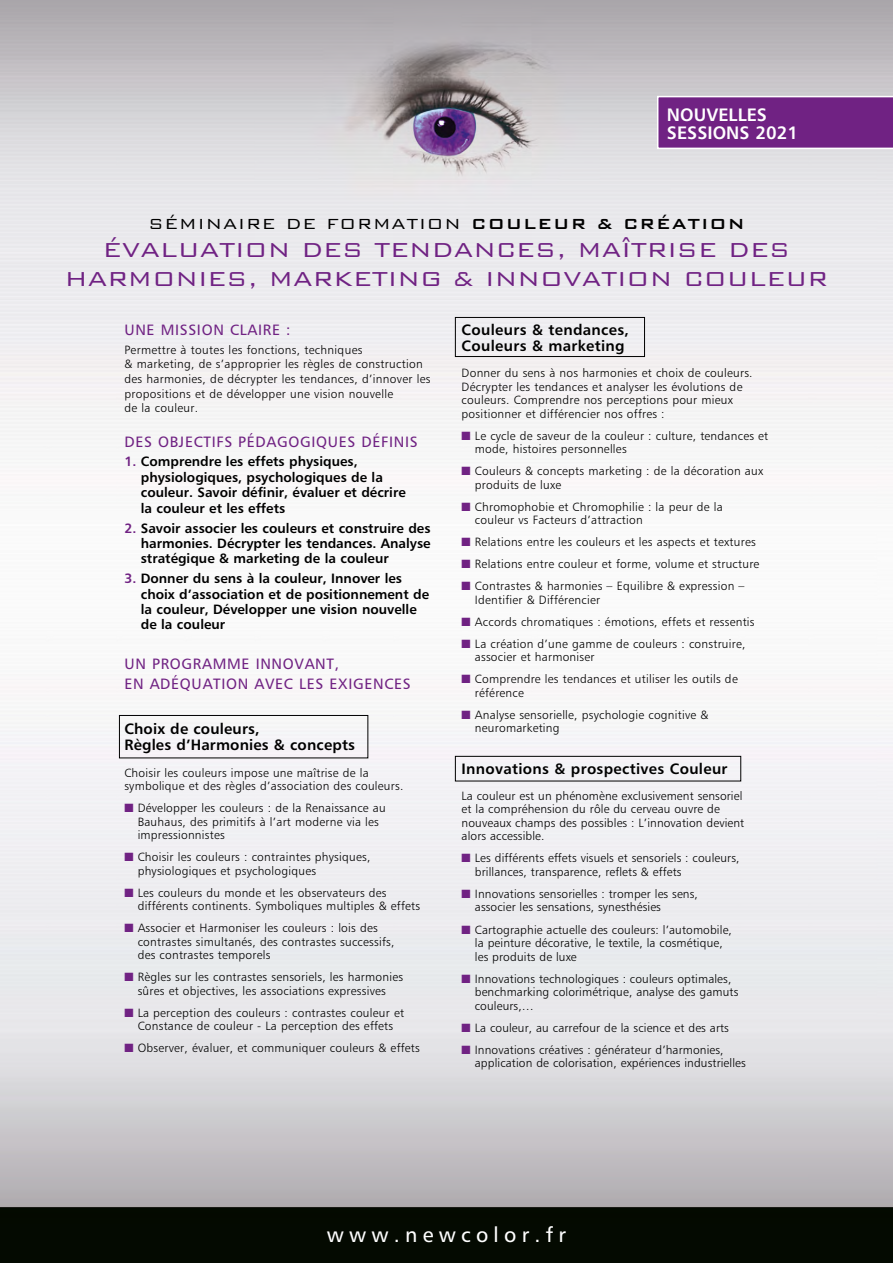
<style>
.page{position:relative;width:893px;height:1263px;background:#fff}
.page>*{position:absolute;margin:0;border:0;box-sizing:border-box;transform-origin:0 0}
.t1{font:300 27px/28.5px "Bank Gothic BT";color:#702283;text-align:center}
.t2{font:21px "Humanist 777 BT Roman B";letter-spacing:.25em;color:#fff}
.t3{font:300 19.5px "Bank Gothic BT";letter-spacing:.05em;color:#000}
.t4{font:18px/18.1px "Humanist 777 BT Bold B";color:#fff}
.t5{font:15px/16.4px "Humanist 777 BT Bold B";letter-spacing:.02em;color:#000}
.t6{font:15px/20px "Humanist 777 BT Roman B";letter-spacing:.045em;color:#702283}
.t7{font:13.5px/15.5px "Humanist 777 BT Bold B";color:#000}
.t8{font:12px/13.5px "Humanist 777 BT Light B";letter-spacing:.02em;color:#000}
.s1{font-weight:500}
.s2{color:#702283}
</style>
<div class="page">
<img style="left:0;top:0;width:893px;height:1263px">
<div style="left:119px;top:715px;width:249px;height:43px;border:1px solid #000"></div>
<div style="left:455px;top:317px;width:190px;height:40px;border:1px solid #000"></div>
<div style="left:455px;top:756px;width:286px;height:25px;border:1px solid #000"></div>
<svg style="left:657px;top:96px;width:236px;height:53px;background:#782e8a"></svg>
<h3 class="t4" style="left:667px;top:105px;width:133px">NOUVELLES<br>SESSIONS 2021</h3>
<h3 class="t3" style="left:148px;top:213px;width:598px">SÉMINAIRE DE FORMATION <span class="s1">COULEUR &amp; CRÉATION</span></h3>
<h1 class="t1" style="left:65px;top:235px;width:765px">ÉVALUATION DES TENDANCES, MAÎTRISE DES<br>HARMONIES, MARKETING &amp; INNOVATION COULEUR</h1>
<p class="t6" style="left:124px;top:319px;width:168px">UNE MISSION CLAIRE :</p>
<p class="t8" style="left:124px;top:342px;width:308px;line-height:14.7px">Permettre à toutes les fonctions, techniques<br>&amp; marketing, de s’approprier les règles de construction des harmonies, de décrypter les tendances, d’innover les propositions et de développer une vision nouvelle<br>de la couleur.</p>
<p class="t6" style="left:124px;top:431px;width:295px">DES OBJECTIFS PÉDAGOGIQUES DÉFINIS</p>
<p class="t7" style="left:141px;top:454px;width:267px;text-indent:-16px"><span class="s2">1.</span> Comprendre les effets physiques, physiologiques, psychologiques de la couleur. Savoir définir, évaluer et décrire la couleur et les effets</p>
<p class="t7" style="left:141px;top:520px;width:291px;text-align:justify;text-indent:-16px"><span class="s2">2.</span> Savoir associer les couleurs et construire des harmonies. Décrypter les tendances. Analyse stratégique &amp; marketing de la couleur</p>
<p class="t7" style="left:141px;top:570px;width:290px;text-indent:-16px"><span class="s2">3.</span> Donner du sens à la couleur, Innover les choix d’association et de positionnement de la couleur, Développer une vision nouvelle de la couleur</p>
<p class="t6" style="left:124px;top:654px;width:288px">UN PROGRAMME INNOVANT,<br>EN ADÉQUATION AVEC LES EXIGENCES</p>
<p class="t5" style="left:124px;top:720px;width:232px">Choix de couleurs,<br>Règles d’Harmonies &amp; concepts</p>
<p class="t8" style="left:124px;top:765px;width:281px">Choisir les couleurs impose une maîtrise de la symbolique et des règles d’association des couleurs.</p>
<p class="t8" style="left:138px;top:801px;width:250px;text-indent:-13px"><span class="s2">■</span> Développer les couleurs : de la Renaissance au<br>Bauhaus, des primitifs à l’art moderne via les impressionnistes</p>
<p class="t8" style="left:138px;top:850px;width:234px;text-indent:-13px"><span class="s2">■</span> Choisir les couleurs : contraintes physiques, physiologiques et psychologiques</p>
<p class="t8" style="left:138px;top:885px;width:284px;text-indent:-13px"><span class="s2">■</span> Les couleurs du monde et les observateurs des différents continents. Symboliques multiples &amp; effets</p>
<p class="t8" style="left:138px;top:921px;width:258px;text-indent:-13px"><span class="s2">■</span> Associer et Harmoniser les couleurs : lois des contrastes simultanés, des contrastes successifs, des contrastes temporels</p>
<p class="t8" style="left:124px;top:970px;width:280px;text-align:center"><span class="s2">■</span> Règles sur les contrastes sensoriels, les harmonies sûres et objectives, les associations expressives</p>
<p class="t8" style="left:124px;top:1005px;width:281px;text-align:center"><span class="s2">■</span> La perception des couleurs : contrastes couleur et<br>Constance de couleur - La perception des effets</p>
<p class="t8" style="left:124px;top:1041px;width:297px"><span class="s2">■</span> Observer, évaluer, et communiquer couleurs &amp; effets</p>
<p class="t5" style="left:462px;top:321px;width:169px">Couleurs &amp; tendances,<br>Couleurs &amp; marketing</p>
<p class="t8" style="left:462px;top:366px;width:292px">Donner du sens à nos harmonies et choix de couleurs.<br>Décrypter les tendances et analyser les évolutions de couleurs. Comprendre nos perceptions pour mieux positionner et différencier nos offres :</p>
<p class="t8" style="left:475px;top:429px;width:295px;text-indent:-13px"><span class="s2">■</span> Le cycle de saveur de la couleur : culture, tendances et mode, histoires personnelles</p>
<p class="t8" style="left:475px;top:464px;width:290px;text-indent:-13px"><span class="s2">■</span> Couleurs &amp; concepts marketing : de la décoration aux produits de luxe</p>
<p class="t8" style="left:475px;top:500px;width:249px;text-indent:-13px"><span class="s2">■</span> Chromophobie et Chromophilie : la peur de la couleur vs Facteurs d’attraction</p>
<p class="t8" style="left:462px;top:535px;width:296px"><span class="s2">■</span> Relations entre les couleurs et les aspects et textures</p>
<p class="t8" style="left:462px;top:557px;width:299px"><span class="s2">■</span> Relations entre couleur et forme, volume et structure</p>
<p class="t8" style="left:475px;top:579px;width:271px;text-indent:-13px"><span class="s2">■</span> Contrastes &amp; harmonies – Equilibre &amp; expression –<br>Identifier &amp; Différencier</p>
<p class="t8" style="left:462px;top:615px;width:294px"><span class="s2">■</span> Accords chromatiques : émotions, effets et ressentis</p>
<p class="t8" style="left:475px;top:637px;width:272px;text-indent:-13px"><span class="s2">■</span> La création d’une gamme de couleurs : construire, associer et harmoniser</p>
<p class="t8" style="left:475px;top:672px;width:264px;text-indent:-13px"><span class="s2">■</span> Comprendre les tendances et utiliser les outils de référence</p>
<p class="t8" style="left:475px;top:708px;width:235px;text-indent:-13px"><span class="s2">■</span> Analyse sensorielle, psychologie cognitive &amp; neuromarketing</p>
<p class="t5" style="left:462px;top:760px;width:267px">Innovations &amp; prospectives Couleur</p>
<p class="t8" style="left:462px;top:789px;width:284px">La couleur est un phénomène exclusivement sensoriel et la compréhension du rôle du cerveau ouvre de nouveaux champs des possibles : L’innovation devient alors accessible.</p>
<p class="t8" style="left:475px;top:851px;width:266px;text-indent:-13px"><span class="s2">■</span> Les différents effets visuels et sensoriels : couleurs, brillances, transparence, reflets &amp; effets</p>
<p class="t8" style="left:475px;top:887px;width:224px;text-indent:-13px"><span class="s2">■</span> Innovations sensorielles : tromper les sens, associer les sensations, synesthésies</p>
<p class="t8" style="left:475px;top:922px;width:259px;text-indent:-13px"><span class="s2">■</span> Cartographie actuelle des couleurs: l’automobile, la peinture décorative, le textile, la cosmétique, les produits de luxe</p>
<p class="t8" style="left:475px;top:971px;width:265px;text-indent:-13px"><span class="s2">■</span> Innovations technologiques : couleurs optimales, benchmarking colorimétrique, analyse des gamuts couleurs,…</p>
<p class="t8" style="left:462px;top:1020px;width:269px"><span class="s2">■</span> La couleur, au carrefour de la science et des arts</p>
<p class="t8" style="left:475px;top:1042px;width:273px;text-indent:-13px"><span class="s2">■</span> Innovations créatives : générateur d’harmonies, application de colorisation, expériences industrielles</p>
<h2 class="t2" style="left:327px;top:1221px;width:241px">www.newcolor.fr</h2>
</div>
